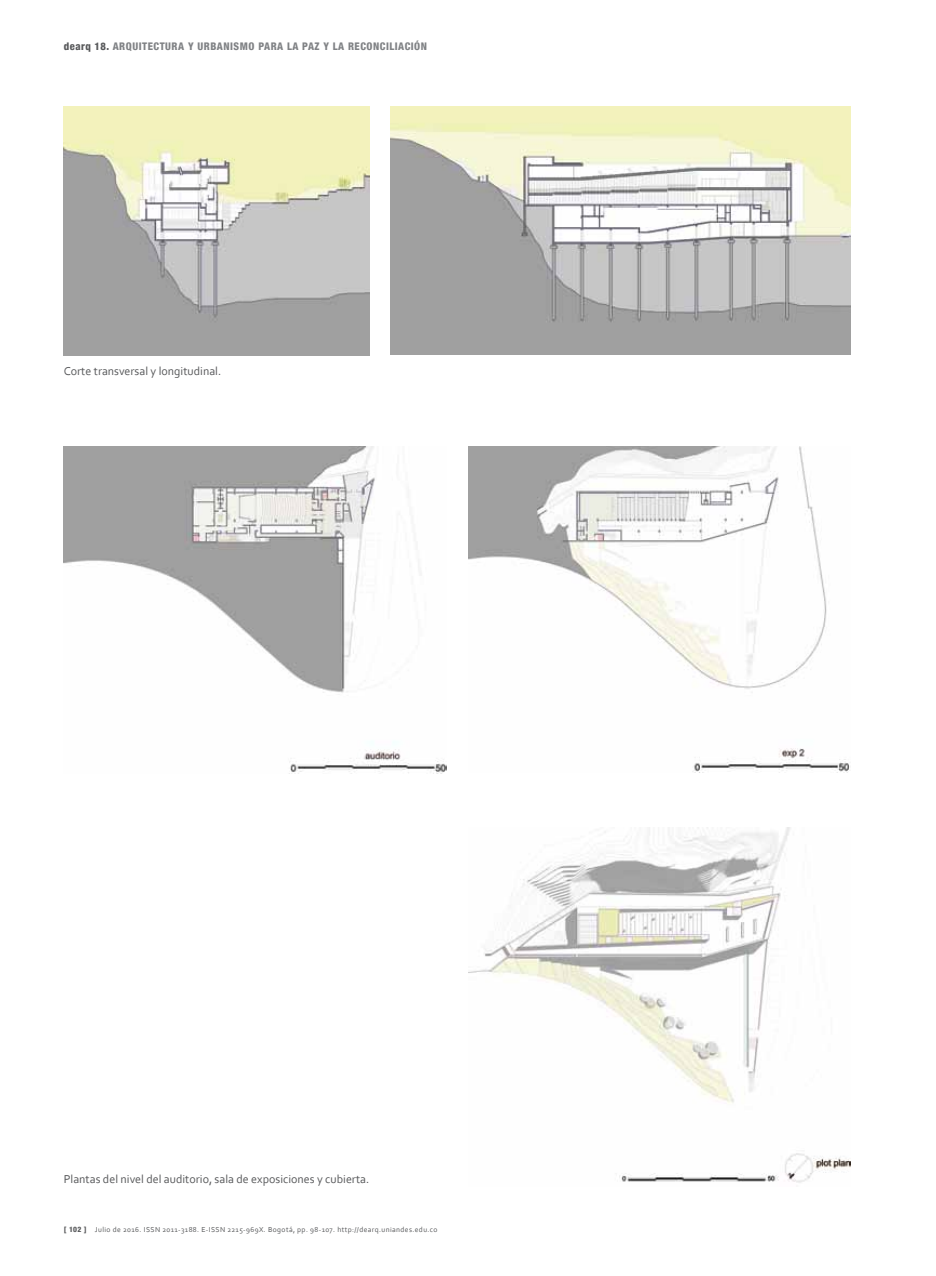
<style>
.page{position:relative;width:936px;height:1276px;background:#fff}
.page>*{position:absolute;margin:0;border:0;box-sizing:border-box;transform-origin:0 0}
.t1{font:12px "Corbel";color:#58595b}
.t2{font:800 condensed 10.5px "Helvetica 87";letter-spacing:.05em;color:#808285}
.t3{font:7.5px "Corbel";letter-spacing:.05em;color:#58595b}
.s1{color:#58595b}
.s2{font-family:"Helvetica 87";font-weight:800;font-stretch:condensed}
</style>
<div class="page">
<img style="left:64px;top:446px;width:382px;height:328px">
<img style="left:468px;top:446px;width:381px;height:326px">
<img style="left:468px;top:827px;width:382px;height:356px">
<img style="left:391px;top:106px;width:459px;height:249px">
<img style="left:64px;top:106px;width:305px;height:249px">
<h2 class="t2" style="left:64px;top:40px;width:365px"><span class="s1">dearq 18.</span> ARQUITECTURA Y URBANISMO PARA LA PAZ Y LA RECONCILIACIÓN</h2>
<h1 class="t1" style="left:64px;top:363px;width:159px">Corte transversal y longitudinal.</h1>
<h1 class="t1" style="left:64px;top:1171px;width:307px">Plantas del nivel del auditorio, sala de exposiciones y cubierta.</h1>
<p class="t3" style="left:64px;top:1224px;width:375px"><span class="s2">[ 102 ]</span> Julio de 2016. ISSN 2011-3188. E-ISSN 2215-969X. Bogotá, pp. 98-107. http://dearq.uniandes.edu.co</p>
</div>
